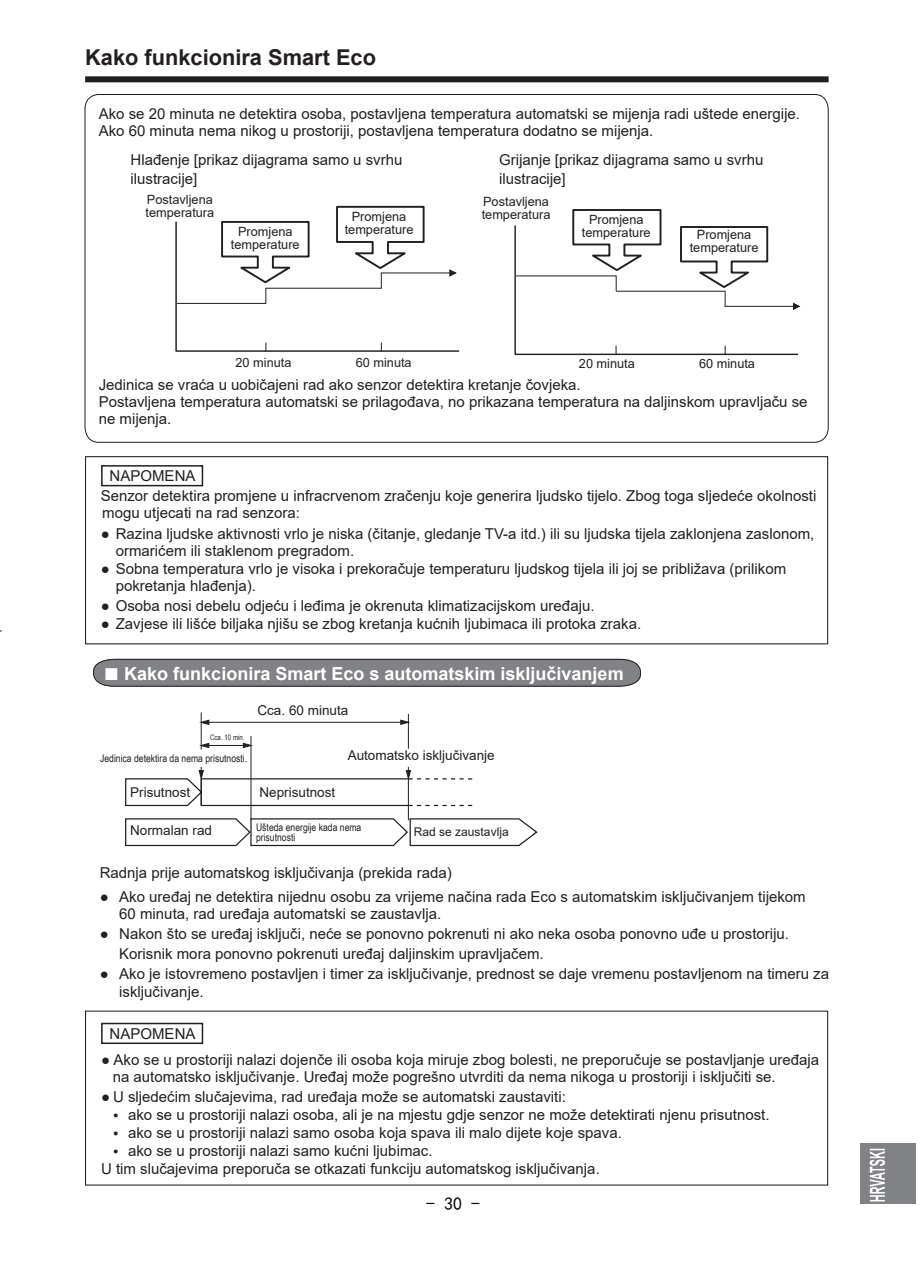
<style>
.page{position:relative;width:922px;height:1262px;background:#fff}
.page>*{position:absolute;margin:0;border:0;box-sizing:border-box;transform-origin:0 0}
.t1{font:700 21.75px "Arial";color:#231f20}
.t2{font:700 18px "Arial";color:#fff}
.t3{font:18px "Sim Hei";color:#080704}
.t4{font:15px/17.1px "Arial";color:#231f20}
.t5{font:13.5px "Arial";color:#231f20}
.t6{font:12.75px/12.8px "Arial";color:#231f20;text-align:center}
.t7{font:12px "Arial";color:#231f20}
.t8{font:10.5px/10.5px "Arial Narrow";color:#231f20}
.t9{font:7.5px "Arial Narrow";color:#231f20}
.s1{font-size:25.5px}
.s2{font-size:9px}
</style>
<div class="page">
<div style="left:860px;top:1143px;width:55px;height:60px;background:#808285"></div>
<svg style="left:869px;top:1148px;width:16px;height:53px"></svg>
<svg style="left:84px;top:94px;width:745px;height:349px"></svg>
<svg style="left:175px;top:205px;width:285px;height:147px"></svg>
<svg style="left:513px;top:208px;width:286px;height:148px"></svg>
<div style="left:85px;top:456px;width:743px;height:188px;border:1px solid #231f20"></div>
<div style="left:101px;top:465px;width:102px;height:21px;border:2px solid #231f20"></div>
<div style="left:101px;top:1022px;width:102px;height:21px;border:2px solid #231f20"></div>
<div style="left:200px;top:778px;width:209px;height:28px;border:1px solid #231f20"></div>
<svg style="left:125px;top:817px;width:413px;height:29px"></svg>
<hr style="left:207px;top:722px;width:195px;height:1px;background:#231f20">
<svg style="left:401px;top:720px;width:7px;height:4px"></svg>
<svg style="left:202px;top:720px;width:7px;height:4px"></svg>
<hr style="left:201px;top:712px;width:1px;height:37px;background:#231f20">
<hr style="left:251px;top:736px;width:1px;height:82px;background:#231f20">
<hr style="left:408px;top:713px;width:1px;height:35px;background:#231f20">
<hr style="left:408px;top:773px;width:1px;height:47px;background:#231f20">
<svg style="left:408px;top:804px;width:64px;height:2px"></svg>
<svg style="left:406px;top:766px;width:66px;height:13px"></svg>
<svg style="left:125px;top:766px;width:78px;height:40px"></svg>
<hr style="left:207px;top:745px;width:38px;height:1px;background:#231f20">
<svg style="left:243px;top:743px;width:8px;height:4px"></svg>
<svg style="left:201px;top:743px;width:8px;height:4px"></svg>
<svg style="left:93px;top:658px;width:548px;height:29px;background:#7e8082"></svg>
<div style="left:85px;top:76px;width:743px;height:6px;background:#231f20"></div>
<h1 class="t1" style="left:85px;top:49px;width:292px">Kako funkcionira Smart Eco</h1>
<p class="t4" style="left:99px;top:106px;width:703px">Ako se 20 minuta ne detektira osoba, postavljena temperatura automatski se mĳenja radi uštede energĳe.<br>Ako 60 minuta nema nikog u prostorĳi, postavljena temperatura dodatno se mĳenja.</p>
<p class="t4" style="left:131px;top:152px;width:273px;line-height:18px">Hlađenje [prikaz dĳagrama samo u svrhu ilustracĳe]</p>
<p class="t6" style="left:145px;top:195px;width:70px;text-align:left">Postavljena temperatura</p>
<p class="t6" style="left:231px;top:226px;width:70px">Promjena temperature</p>
<p class="t4" style="left:499px;top:152px;width:266px;line-height:18px">Grĳanje [prikaz dĳagrama samo u svrhu ilustracĳe]</p>
<p class="t6" style="left:481px;top:197px;width:70px;text-align:left">Postavljena temperatura</p>
<p class="t6" style="left:345px;top:211px;width:70px">Promjena temperature</p>
<p class="t6" style="left:582px;top:214px;width:70px">Promjena temperature</p>
<p class="t6" style="left:689px;top:229px;width:70px">Promjena temperature</p>
<p class="t6" style="left:235px;top:357px;width:57px">20 minuta</p>
<p class="t6" style="left:579px;top:358px;width:57px">20 minuta</p>
<p class="t6" style="left:356px;top:357px;width:57px">60 minuta</p>
<p class="t6" style="left:699px;top:358px;width:57px">60 minuta</p>
<p class="t4" style="left:99px;top:377px;width:710px">Jedinica se vraća u uobičajeni rad ako senzor detektira kretanje čovjeka.<br>Postavljena temperatura automatski se prilagođava, no prikazana temperatura na daljinskom upravljaču se ne mĳenja.</p>
<p class="t4" style="left:110px;top:468px;width:87px">NAPOMENA</p>
<p class="t4" style="left:101px;top:489px;width:717px">Senzor detektira promjene u infracrvenom zračenju koje generira ljudsko tĳelo. Zbog toga sljedeće okolnosti mogu utjecati na rad senzora:</p>
<p class="t4" style="left:116px;top:526px;width:700px;text-indent:-15px">● Razina ljudske aktivnosti vrlo je niska (čitanje, gledanje TV-a itd.) ili su ljudska tĳela zaklonjena zaslonom, ormarićem ili staklenom pregradom.</p>
<p class="t4" style="left:116px;top:561px;width:672px;text-indent:-15px">● Sobna temperatura vrlo je visoka i prekoračuje temperaturu ljudskog tĳela ili joj se približava (prilikom pokretanja hlađenja).</p>
<p class="t4" style="left:101px;top:599px;width:495px">● Osoba nosi debelu odjeću i leđima je okrenuta klimatizacĳskom uređaju.</p>
<p class="t4" style="left:101px;top:617px;width:542px">● Zavjese ili lišće biljaka njišu se zbog kretanja kućnih ljubimaca ili protoka zraka.</p>
<p class="t2" style="left:104px;top:667px;width:521px"><span class="s1">■</span> Kako funkcionira Smart Eco s automatskim isključivanjem</p>
<p class="t9" style="left:210px;top:734px;width:36px">Cca. 10 min.</p>
<p class="t8" style="left:100px;top:754px;width:148px">Jedinica detektira da nema prisutnosti.</p>
<p class="t5" style="left:130px;top:786px;width:62px">Prisutnost</p>
<p class="t5" style="left:130px;top:825px;width:83px">Normalan rad</p>
<p class="t5" style="left:257px;top:705px;width:92px">Cca. 60 minuta</p>
<p class="t5" style="left:347px;top:750px;width:149px">Automatsko isključivanje</p>
<p class="t5" style="left:259px;top:786px;width:77px">Neprisutnost</p>
<p class="t8" style="left:256px;top:822px;width:107px">Ušteda energĳe kada nema prisutnosti</p>
<p class="t7" style="left:414px;top:827px;width:96px">Rad se zaustavlja</p>
<p class="t4" style="left:100px;top:865px;width:353px">Radnja prĳe automatskog isključivanja (prekida rada)</p>
<p class="t4" style="left:119px;top:889px;width:688px;text-indent:-20px">● Ako uređaj ne detektira nĳednu osobu za vrĳeme načina rada Eco s automatskim isključivanjem tĳekom<br>60 minuta, rad uređaja automatski se zaustavlja.</p>
<p class="t4" style="left:119px;top:925px;width:671px;line-height:20.1px;text-indent:-20px">● Nakon što se uređaj isključi, neće se ponovno pokrenuti ni ako neka osoba ponovno uđe u prostorĳu.<br>Korisnik mora ponovno pokrenuti uređaj daljinskim upravljačem.</p>
<p class="t4" style="left:119px;top:966px;width:711px;text-indent:-20px">● Ako je istovremeno postavljen i timer za isključivanje, prednost se daje vremenu postavljenom na timeru za isključivanje.</p>
<p class="t4" style="left:110px;top:1026px;width:87px">NAPOMENA</p>
<p class="t4" style="left:113px;top:1052px;width:708px;text-indent:-12px">● Ako se u prostorĳi nalazi dojenče ili osoba koja miruje zbog bolesti, ne preporučuje se postavljanje uređaja na automatsko isključivanje. Uređaj može pogrešno utvrditi da nema nikoga u prostorĳi i isključiti se.</p>
<p class="t4" style="left:101px;top:1089px;width:466px">● U sljedećim slučajevima, rad uređaja može se automatski zaustaviti:</p>
<p class="t4" style="left:113px;top:1107px;width:658px"><span class="s2">●</span> ako se u prostorĳi nalazi osoba, ali je na mjestu gdje senzor ne može detektirati njenu prisutnost.</p>
<p class="t4" style="left:113px;top:1125px;width:510px"><span class="s2">●</span> ako se u prostorĳi nalazi samo osoba koja spava ili malo dĳete koje spava.</p>
<p class="t4" style="left:101px;top:1142px;width:500px;line-height:18px;text-indent:12px"><span class="s2">●</span> ako se u prostorĳi nalazi samo kućni ljubimac.<br>U tim slučajevima preporuča se otkazati funkcĳu automatskog isključivanja.</p>
<p class="t3" style="left:426px;top:1194px;width:55px">-30-</p>
</div>
